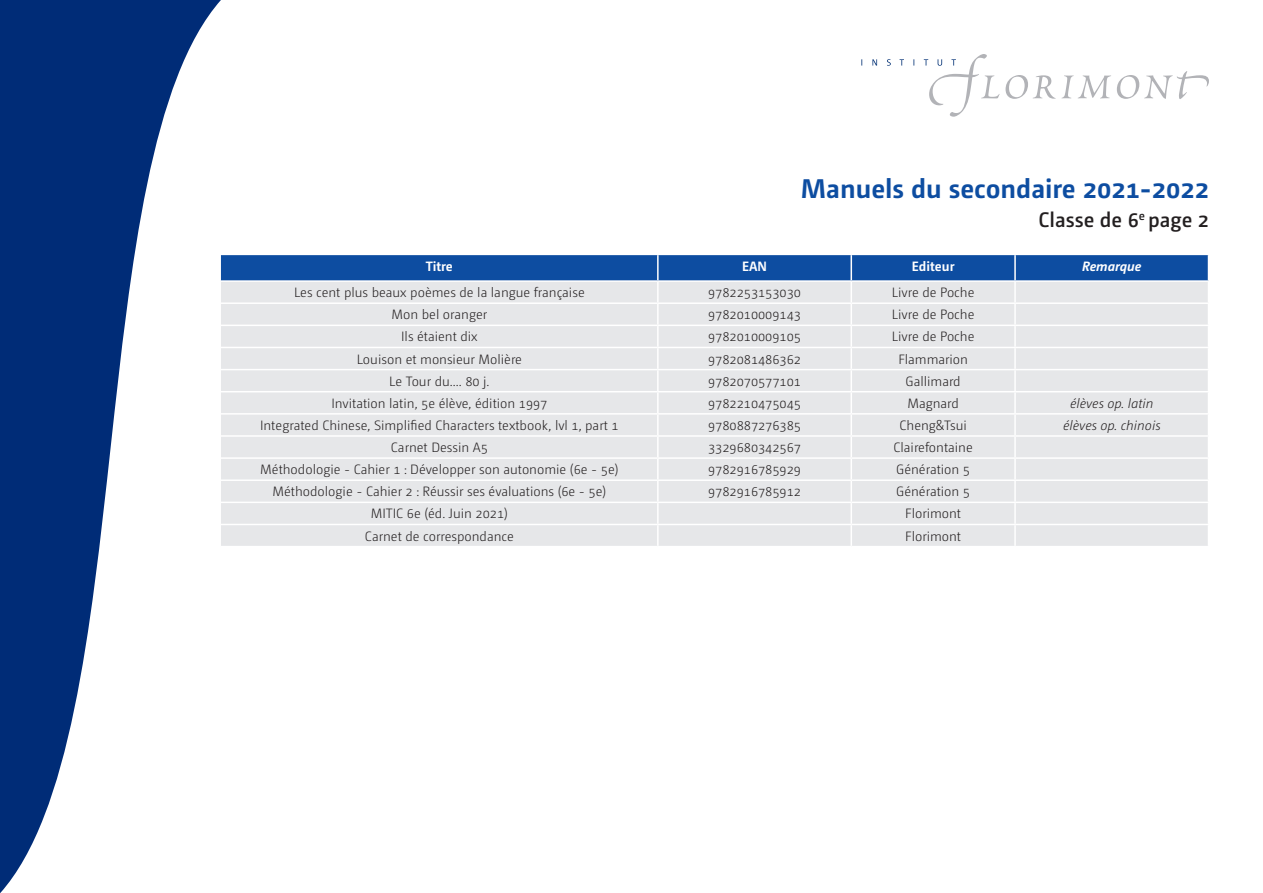
<style>
.page{position:relative;width:1263px;height:893px;background:#fff}
.page>*{position:absolute;margin:0;border:0;box-sizing:border-box;transform-origin:0 0}
.t1{font:700 27px "Camingo Dos Pro";color:#0d4da1}
.t2{font:600 21px "Camingo Dos Pro";color:#231f20}
.corps_de_texte_ok{font:300 13.5px "Camingo Dos Pro";color:#231f20}
.corps_de_texte_ok-2{font:italic 300 13.5px "Camingo Dos Pro";color:#231f20}
.corps_de_texte_ok-3{font:700 13.5px "Camingo Dos Pro";color:#fff}
.corps_de_texte_ok-4{font:italic 700 13.5px "Camingo Dos Pro";color:#fff}
</style>
<div class="page">
<svg style="left:861px;top:54px;width:348px;height:63px"></svg>
<svg style="left:0;top:0;width:221px;height:893px"></svg>
<svg style="left:221px;top:255px;width:988px;height:291px;background:#d4dbe4"></svg>
<h1 class="t1" style="left:801px;top:172px;width:410px">Manuels du secondaire 2021-2022</h1>
<p class="t2" style="left:1038px;top:207px;width:172px">Classe de 6<sup>e</sup> page 2</p>
<p class="corps_de_texte_ok-3" style="left:426px;top:258px;width:29px">Titre</p>
<p class="corps_de_texte_ok-3" style="left:742px;top:258px;width:26px">EAN</p>
<p class="corps_de_texte_ok-3" style="left:912px;top:258px;width:44px">Editeur</p>
<p class="corps_de_texte_ok-4" style="left:1082px;top:258px;width:61px">Remarque</p>
<p class="corps_de_texte_ok" style="left:294px;top:285px;width:292px">Les cent plus beaux poèmes de la langue française</p>
<p class="corps_de_texte_ok" style="left:708px;top:285px;width:95px">9782253153030</p>
<p class="corps_de_texte_ok" style="left:892px;top:285px;width:84px">Livre de Poche</p>
<p class="corps_de_texte_ok" style="left:391px;top:307px;width:97px">Mon bel oranger</p>
<p class="corps_de_texte_ok" style="left:708px;top:307px;width:95px">9782010009143</p>
<p class="corps_de_texte_ok" style="left:892px;top:307px;width:84px">Livre de Poche</p>
<p class="corps_de_texte_ok" style="left:401px;top:329px;width:78px">Ils étaient dix</p>
<p class="corps_de_texte_ok" style="left:708px;top:329px;width:95px">9782010009105</p>
<p class="corps_de_texte_ok" style="left:892px;top:329px;width:84px">Livre de Poche</p>
<p class="corps_de_texte_ok" style="left:357px;top:351px;width:167px">Louison et monsieur Molière</p>
<p class="corps_de_texte_ok" style="left:708px;top:351px;width:95px">9782081486362</p>
<p class="corps_de_texte_ok" style="left:898px;top:351px;width:71px">Flammarion</p>
<p class="corps_de_texte_ok" style="left:389px;top:373px;width:102px">Le Tour du.... 80 j.</p>
<p class="corps_de_texte_ok" style="left:708px;top:373px;width:95px">9782070577101</p>
<p class="corps_de_texte_ok" style="left:906px;top:373px;width:57px">Gallimard</p>
<p class="corps_de_texte_ok" style="left:331px;top:395px;width:218px">Invitation latin, 5e élève, édition 1997</p>
<p class="corps_de_texte_ok" style="left:708px;top:395px;width:95px">9782210475045</p>
<p class="corps_de_texte_ok" style="left:907px;top:395px;width:53px">Magnard</p>
<p class="corps_de_texte_ok-2" style="left:1070px;top:395px;width:85px">élèves op. latin</p>
<p class="corps_de_texte_ok" style="left:260px;top:418px;width:360px">Integrated Chinese, Simplified Characters textbook, lvl 1, part 1</p>
<p class="corps_de_texte_ok" style="left:708px;top:418px;width:95px">9780887276385</p>
<p class="corps_de_texte_ok" style="left:899px;top:418px;width:69px">Cheng&amp;Tsui</p>
<p class="corps_de_texte_ok-2" style="left:1063px;top:418px;width:99px">élèves op. chinois</p>
<p class="corps_de_texte_ok" style="left:391px;top:440px;width:98px">Carnet Dessin A5</p>
<p class="corps_de_texte_ok" style="left:708px;top:440px;width:95px">3329680342567</p>
<p class="corps_de_texte_ok" style="left:893px;top:440px;width:81px">Clairefontaine</p>
<p class="corps_de_texte_ok" style="left:260px;top:462px;width:360px">Méthodologie - Cahier 1 : Développer son autonomie (6e - 5e)</p>
<p class="corps_de_texte_ok" style="left:708px;top:462px;width:95px">9782916785929</p>
<p class="corps_de_texte_ok" style="left:896px;top:462px;width:75px">Génération 5</p>
<p class="corps_de_texte_ok" style="left:272px;top:484px;width:335px">Méthodologie - Cahier 2 : Réussir ses évaluations (6e - 5e)</p>
<p class="corps_de_texte_ok" style="left:708px;top:484px;width:95px">9782916785912</p>
<p class="corps_de_texte_ok" style="left:896px;top:484px;width:75px">Génération 5</p>
<p class="corps_de_texte_ok" style="left:371px;top:506px;width:139px">MITIC 6e (éd. Juin 2021)</p>
<p class="corps_de_texte_ok" style="left:905px;top:506px;width:57px">Florimont</p>
<p class="corps_de_texte_ok" style="left:365px;top:528px;width:150px">Carnet de correspondance</p>
<p class="corps_de_texte_ok" style="left:905px;top:528px;width:57px">Florimont</p>
</div>
